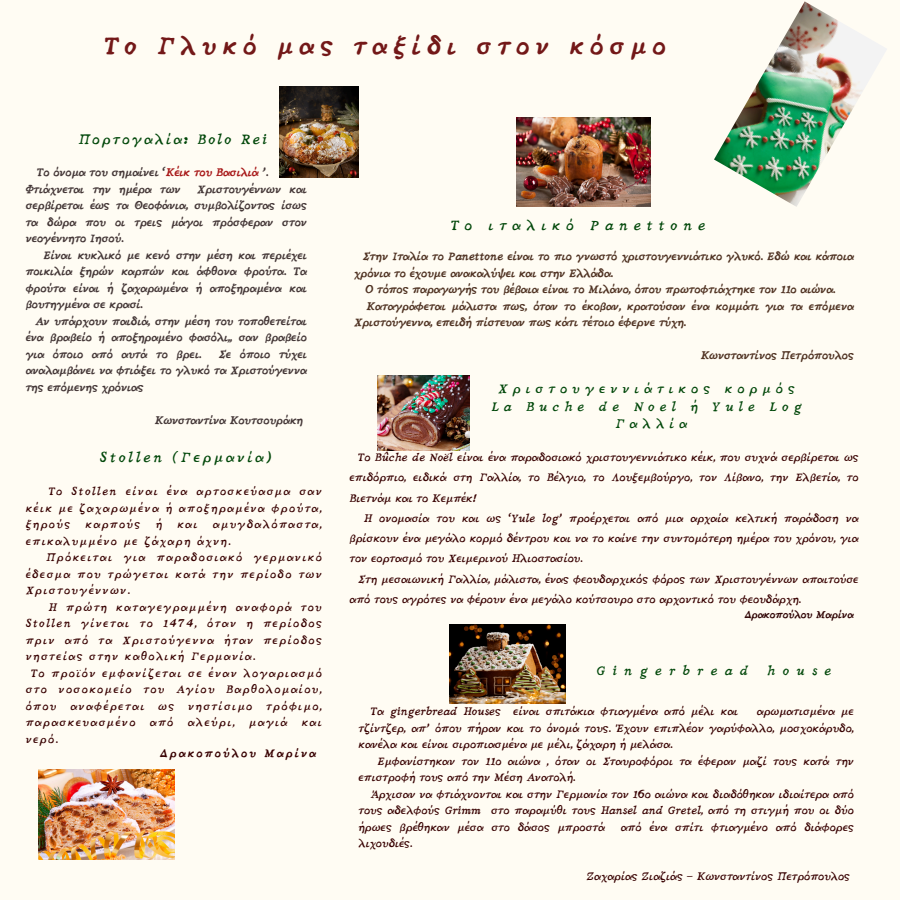
<style>
.page{position:relative;width:900px;height:900px;background:#fffcf3}
.page>*{position:absolute;margin:0;border:0;box-sizing:border-box;transform-origin:0 0}
.t1{font:26px "NF Nadira Pro Bold";letter-spacing:.24em;color:#731818}
.t2{font:15px "NF Nadira Pro Regular";letter-spacing:.385em;color:#004709}
.t3{font:15px "NF Nadira Pro Regular";letter-spacing:.15em;color:#004709}
.t4{font:15px "NF Nadira Pro Regular";letter-spacing:.18em;color:#004709}
.t5{font:14px "NF Nadira Pro Regular";letter-spacing:.36em;color:#004709}
.t6{font:14px "NF Nadira Pro Regular";letter-spacing:.515em;color:#004709}
.t7{font:12px/16.5px "NF Nadira Pro Regular";color:#370000;text-align:justify}
.t8{font:12px/16.5px "NF Nadira Pro Bold";color:#443737}
.t9{font:12px "NF Nadira Pro Bold";color:#503323}
.t10{font:12px/16.5px "NF Nadira Pro Regular";letter-spacing:.115em;color:#370000}
.t11{font:12px "NF Nadira Pro Bold";letter-spacing:.18em;color:#370000}
.t12{font:11px "NF Nadira Pro Bold";color:#300505}
.s1{color:#a81919}
</style>
<div class="page">
<img style="left:714px;top:1px;width:173px;height:206px">
<img style="left:280px;top:86px;width:79px;height:92px">
<img style="left:516px;top:117px;width:134px;height:90px">
<img style="left:378px;top:376px;width:91px;height:74px">
<img style="left:38px;top:769px;width:137px;height:91px">
<img style="left:450px;top:624px;width:115px;height:80px">
<p class="t1" style="left:105px;top:31px;width:563px">To Γλυκό μας ταξίδι στον κόσμο</p>
<h3 class="t3" style="left:78px;top:130px;width:190px">Πορτογαλία: Bolo Rei</h3>
<h1 class="t8" style="left:26px;top:166px;width:244px;text-indent:12px">Το όνομα του σημαίνει “<span class="s1">Κέικ του Βασιλιά</span> ”.<br>Φτιάχνεται την ημέρα των</h1>
<h1 class="t8" style="left:197px;top:182px;width:111px">Χριστουγέννων και</h1>
<h1 class="t8" style="left:26px;top:199px;width:283px">σερβίρεται έως τα Θεοφάνια, συμβολίζοντας ίσως</h1>
<h1 class="t8" style="left:26px;top:215px;width:283px">τα δώρα που οι τρεις μάγοι πρόσφεραν στον</h1>
<h1 class="t8" style="left:26px;top:232px;width:99px">νεογέννητο Ιησού.</h1>
<h1 class="t8" style="left:44px;top:248px;width:265px">Είναι κυκλικό με κενό στην μέση και περιέχει</h1>
<h1 class="t8" style="left:26px;top:265px;width:283px">ποικιλία ξηρών καρπών και άφθονα φρούτα. Τα</h1>
<h1 class="t8" style="left:26px;top:281px;width:283px">φρούτα είναι ή ζαχαρωμένα ή αποξηραμένα και</h1>
<h1 class="t8" style="left:26px;top:298px;width:119px">βουτηγμένα σε κρασί.</h1>
<h1 class="t8" style="left:35px;top:314px;width:273px">Αν υπάρχουν παιδιά, στην μέση του τοποθετείται</h1>
<h1 class="t8" style="left:26px;top:331px;width:283px">ένα βραβείο ή αποξηραμένο φασόλι,, σαν βραβείο</h1>
<h1 class="t8" style="left:26px;top:347px;width:177px">για όποιο από αυτά το βρει.</h1>
<h1 class="t8" style="left:26px;top:347px;width:283px;text-align:justify;text-indent:193px">Σε όποιο τύχει αναλαμβάνει να φτιάξει το γλυκό τα Χριστούγεννα της επόμενης χρόνιας</h1>
<p class="t8" style="left:155px;top:413px;width:150px">Κωνσταντίνα Κουτσουράκη</p>
<h2 class="t4" style="left:100px;top:448px;width:173px">Stollen (Γερμανία)</h2>
<p class="t7" style="left:26px;top:485px;width:298px;text-indent:23px">Το Stollen είναι ένα αρτοσκεύασμα σαν κέικ με ζαχαρωμένα ή αποξηραμένα φρούτα, ξηρούς</p>
<p class="t10" style="left:86px;top:518px;width:56px">καρπούς</p>
<p class="t7" style="left:156px;top:518px;width:8px">ή</p>
<p class="t7" style="left:177px;top:518px;width:22px">και</p>
<p class="t10" style="left:26px;top:518px;width:298px;text-indent:187px">αμυγδαλόπαστα, επικαλυμμένο με ζάχαρη άχνη.</p>
<h2 class="t7" style="left:26px;top:551px;width:298px;text-indent:21px">Πρόκειται για παραδοσιακό γερμανικό έδεσμα που τρώγεται κατά την περίοδο των Χριστουγέννων.</h2>
<h2 class="t7" style="left:26px;top:600px;width:298px;text-indent:23px">Η πρώτη καταγεγραμμένη αναφορά του Stollen γίνεται το 1474, όταν η περίοδος πριν από τα Χριστούγεννα ήταν περίοδος νηστείας στην καθολική Γερμανία.</h2>
<p class="t7" style="left:26px;top:666px;width:298px;text-indent:5px">Το προϊόν εμφανίζεται σε έναν λογαριασμό στο νοσοκομείο του Αγίου Βαρθολομαίου, όπου αναφέρεται ως νηστίσιμο τρόφιμο, παρασκευασμένο από αλεύρι, μαγιά και νερό.</p>
<p class="t11" style="left:160px;top:746px;width:158px">Δρακοπούλου Μαρίνα</p>
<p class="t2" style="left:451px;top:216px;width:256px">Το ιταλικό Panettone</p>
<h2 class="t9" style="left:363px;top:250px;width:493px">Στην Ιταλία το Panettone είναι το πιο γνωστό χριστουγεννιάτικο γλυκό. Εδώ και κάποια</h2>
<h2 class="t9" style="left:354px;top:266px;width:260px">χρόνια το έχουμε ανακαλύψει και στην Ελλάδα.</h2>
<h2 class="t9" style="left:366px;top:283px;width:471px">Ο τόπος παραγωγής του βέβαια είναι το Μιλάνο, όπου πρωτοφτιάχτηκε τον 11ο αιώνα.</h2>
<h2 class="t9" style="left:367px;top:299px;width:489px">Καταγράφεται μάλιστα πως, όταν το έκοβαν, κρατούσαν ένα κομμάτι για τα επόμενα</h2>
<h2 class="t9" style="left:354px;top:316px;width:333px">Χριστούγεννα, επειδή πίστευαν πως κάτι τέτοιο έφερνε τύχη.</h2>
<h3 class="t9" style="left:701px;top:349px;width:155px">Κωνσταντίνος Πετρόπουλος</h3>
<h3 class="t5" style="left:498px;top:381px;width:298px">Χριστουγεννιάτικος κορμός</h3>
<h3 class="t5" style="left:491px;top:398px;width:312px">La Buche de Noel ή Yule Log</h3>
<h3 class="t5" style="left:616px;top:415px;width:73px">Γαλλία</h3>
<p class="t7" style="left:350px;top:449px;width:511px;line-height:20.2px;text-indent:9px">Το Bûche de Noël είναι ένα παραδοσιακό χριστουγεννιάτικο κέικ, που συχνά σερβίρεται ως επιδόρπιο, ειδικά στη Γαλλία, το Βέλγιο, το Λουξεμβούργο, τον Λίβανο, την Ελβετία, το Βιετνάμ και το Κεμπέκ!</p>
<p class="t7" style="left:350px;top:509px;width:511px;line-height:20.2px;text-indent:14px">Η ονομασία του και ως “Yule log” προέρχεται από μια αρχαία κελτική παράδοση να βρίσκουν ένα μεγάλο κορμό δέντρου και να το καίνε την συντομότερη ημέρα του χρόνου, για τον εορτασμό του Χειμερινού Ηλιοστασίου.</p>
<p class="t7" style="left:350px;top:570px;width:511px;line-height:20.2px;text-indent:9px">Στη μεσαιωνική Γαλλία, μάλιστα, ένας φεουδαρχικός φόρος των Χριστουγέννων απαιτούσε από τους αγρότες να φέρουν ένα μεγάλο κούτσουρο στο αρχοντικό του φεουδάρχη.</p>
<p class="t12" style="left:744px;top:608px;width:111px">Δρακοπούλου Μαρίνα</p>
<h3 class="t6" style="left:597px;top:662px;width:153px">Gingerbread</h3>
<h3 class="t5" style="left:767px;top:662px;width:66px">house</h3>
<p class="t7" style="left:358px;top:705px;width:497px;text-indent:398px">αρωματισμένα με τζίντζερ, απ’ όπου πήραν και το όνομά τους. Έχουν επιπλέον γαρύφαλλο, μοσχοκάρυδο, κανέλα και είναι σιροπιασμένα με μέλι, ζάχαρη ή μελάσα.</p>
<h3 class="t7" style="left:358px;top:754px;width:497px;text-indent:19px">Εμφανίστηκαν τον 11ο αιώνα , όταν οι Σταυροφόροι τα έφεραν μαζί τους κατά την επιστροφή τους από την Μέση Ανατολή.</h3>
<p class="t7" style="left:358px;top:787px;width:497px;text-indent:12px">Άρχισαν να φτιάχνονται και στην Γερμανία τον 16ο αιώνα και διαδόθηκαν ιδιαίτερα από τους αδελφούς Grimm στο παραμύθι τους Hansel and Gretel, από τη στιγμή που οι δύο ήρωες βρέθηκαν μέσα στο δάσος μπροστά</p>
<p class="t7" style="left:371px;top:705px;width:369px">Τα gingerbread Houseς είναι σπιτάκια φτιαγμένα από μέλι και</p>
<p class="t7" style="left:621px;top:820px;width:235px">από ένα σπίτι φτιαγμένο από διάφορες</p>
<p class="t7" style="left:358px;top:837px;width:55px">λιχουδιές.</p>
<h2 class="t7" style="left:587px;top:870px;width:265px">Ζαχαρίας Ζιαζιάς - Κωνσταντίνος Πετρόπουλος</h2>
</div>
